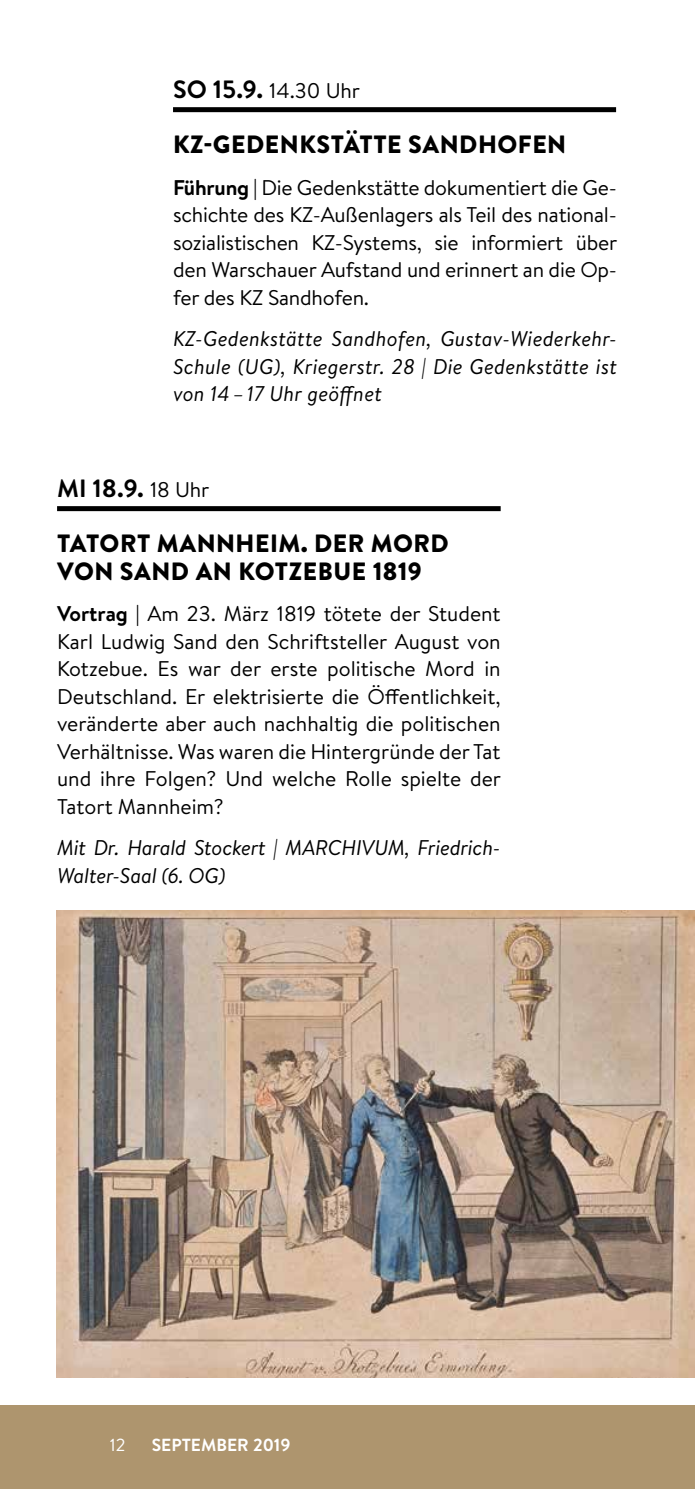
<style>
.page{position:relative;width:695px;height:1489px;background:#fff}
.page>*{position:absolute;margin:0;border:0;box-sizing:border-box;transform-origin:0 0}
.t1{font:900 25px/27.5px "Brandon Text";letter-spacing:.02em;color:#000}
.t2{font:700 25px "Brandon Text";color:#000}
.t3{font:21.25px/27.5px "Brandon Text";letter-spacing:-.01em;color:#000;text-align:justify}
.t4{font:italic 21.25px/27.5px "Brandon Text";letter-spacing:-.005em;color:#000}
.t5{font:700 17.5px "Brandon Text";color:#fff}
.t6{font:17.5px "Brandon Text";color:#fff}
.s1{font-weight:700;font-size:25px}
.s2{font-weight:700}
.s3{font-weight:400;font-size:21.25px}
</style>
<div class="page">
<img style="left:57px;top:910px;width:637px;height:467px">
<div style="left:0;top:1405px;width:694px;height:83px;background:#ae956e"></div>
<div style="left:57px;top:506px;width:443px;height:5px;background:#000"></div>
<div style="left:173px;top:107px;width:443px;height:5px;background:#000"></div>
<p class="t3" style="left:173px;top:77px;width:188px"><span class="s1">SO 15.9.</span> 14.30 Uhr</p>
<p class="t1" style="left:173px;top:130px;width:394px">KZ-GEDENKSTÄTTE SANDHOFEN</p>
<p class="t3" style="left:173px;top:173px;width:446px"><span class="s2">Führung |</span> Die Gedenkstätte dokumentiert die Ge&shy;schichte des KZ-Außenlagers als Teil des national&shy;sozialistischen KZ-Systems, sie informiert über den Warschauer Aufstand und erinnert an die Op&shy;fer des KZ Sandhofen.</p>
<p class="t4" style="left:173px;top:324px;width:445px;text-align:justify">KZ-Gedenkstätte Sandhofen, Gustav-Wiederkehr-Schule (UG), Kriegerstr. 28 | Die Gedenkstätte ist von 14– 17 Uhr geöffnet</p>
<p class="t2" style="left:57px;top:471px;width:154px">MI 18.9. <span class="s3">18 Uhr</span></p>
<p class="t1" style="left:57px;top:529px;width:393px">TATORT MANNHEIM. DER MORD<br>VON SAND AN KOTZEBUE 1819</p>
<p class="t3" style="left:57px;top:599px;width:445px"><span class="s2">Vortrag |</span> Am 23. März 1819 tötete der Student Karl Ludwig Sand den Schriftsteller August von Kotzebue. Es war der erste politische Mord in Deutschland. Er elektrisierte die Öffentlichkeit, veränderte aber auch nachhaltig die politischen Verhältnisse. Was waren die Hintergründe der Tat und ihre Folgen? Und welche Rolle spielte der Tatort Mannheim?</p>
<p class="t4" style="left:57px;top:833px;width:445px">Mit Dr. Harald Stockert | MARCHIVUM, Friedrich-<br>Walter-Saal (6. OG)</p>
<p class="t6" style="left:110px;top:1432px;width:17px">12</p>
<p class="t5" style="left:152px;top:1432px;width:140px">SEPTEMBER 2019</p>
</div>
